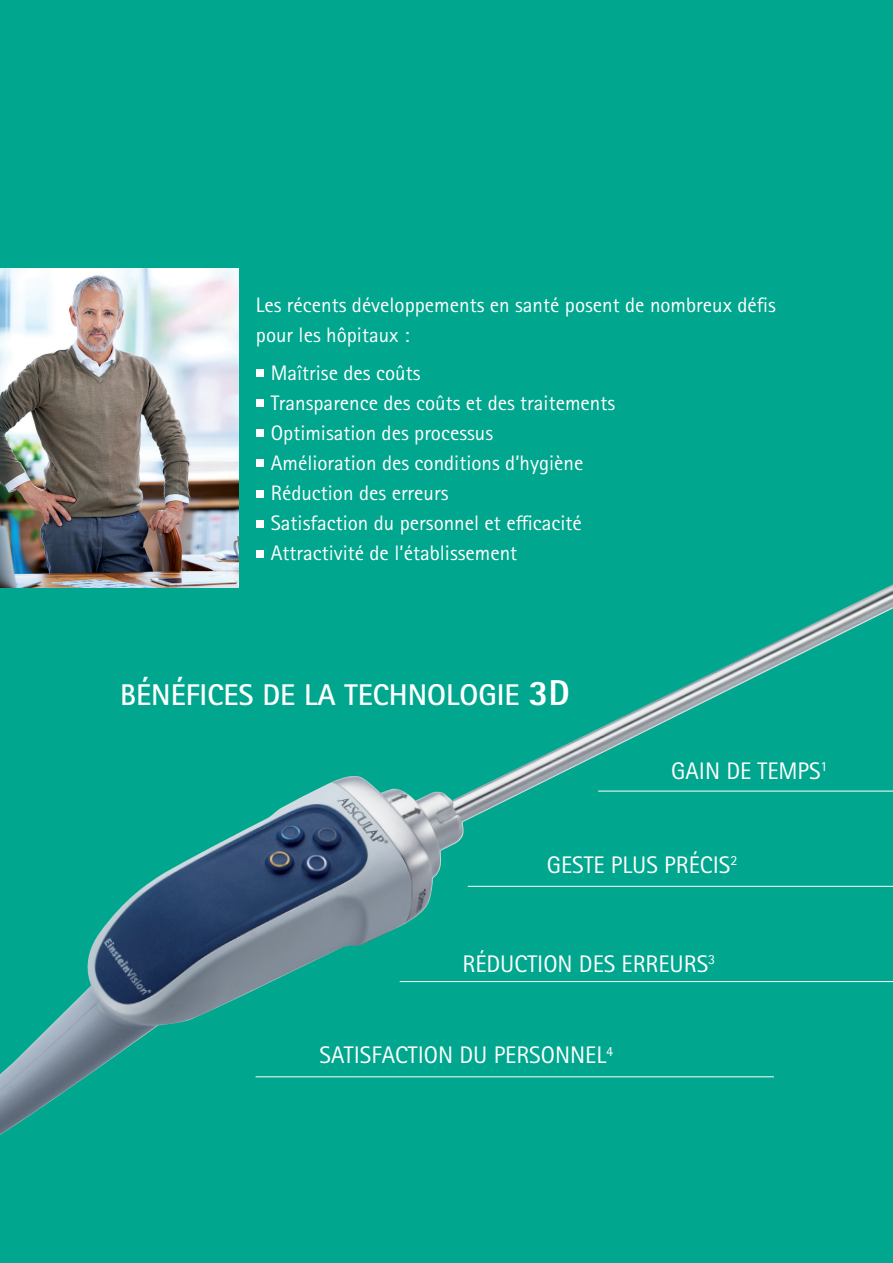
<style>
.page{position:relative;width:893px;height:1263px;background:#00a78e}
.page>*{position:absolute;margin:0;border:0;box-sizing:border-box;transform-origin:0 0}
.t1{font:700 30px "Rotis Sans Serif Pro";color:#fff}
.t2{font:24px "Rotis Sans Serif Pro";color:#fff}
.t3{font:21px/30px "Rotis Sans Serif Pro";color:#fff}
.s1{font-weight:800;font-size:36px}
</style>
<div class="page">
<img style="left:0;top:584px;width:893px;height:551px">
<img style="left:0;top:269px;width:238px;height:319px">
<div style="left:256px;top:370px;width:8px;height:7px;background:#fff"></div>
<div style="left:256px;top:400px;width:8px;height:7px;background:#fff"></div>
<div style="left:256px;top:430px;width:8px;height:7px;background:#fff"></div>
<div style="left:256px;top:460px;width:8px;height:7px;background:#fff"></div>
<div style="left:256px;top:490px;width:8px;height:7px;background:#fff"></div>
<div style="left:256px;top:520px;width:8px;height:7px;background:#fff"></div>
<div style="left:256px;top:550px;width:8px;height:7px;background:#fff"></div>
<hr style="left:256px;top:1076px;width:518px;height:1px;background:#fff">
<hr style="left:400px;top:981px;width:493px;height:1px;background:#fff">
<hr style="left:468px;top:886px;width:425px;height:1px;background:#fff">
<hr style="left:598px;top:791px;width:295px;height:1px;background:#fff">
<p class="t3" style="left:256px;top:290px;width:522px">Les récents développements en santé posent de nombreux défis pour les hôpitaux :</p>
<p class="t3" style="left:271px;top:358px;width:346px">Maîtrise des coûts<br>Transparence des coûts et des traitements<br>Optimisation des processus<br>Amélioration des conditions d’hygiène<br>Réduction des erreurs<br>Satisfaction du personnel et efficacité<br>Attractivité de l’établissement</p>
<p class="t1" style="left:120px;top:676px;width:451px">BÉNÉFICES DE LA TECHNOLOGIE <span class="s1">3D</span></p>
<p class="t2" style="left:671px;top:757px;width:158px">GAIN DE TEMPS<sup>1</sup></p>
<p class="t2" style="left:547px;top:851px;width:192px">GESTE PLUS PRÉCIS<sup>2</sup></p>
<p class="t2" style="left:462px;top:950px;width:254px">RÉDUCTION DES ERREURS<sup>3</sup></p>
<p class="t2" style="left:319px;top:1041px;width:295px">SATISFACTION DU PERSONNEL<sup>4</sup></p>
</div>
